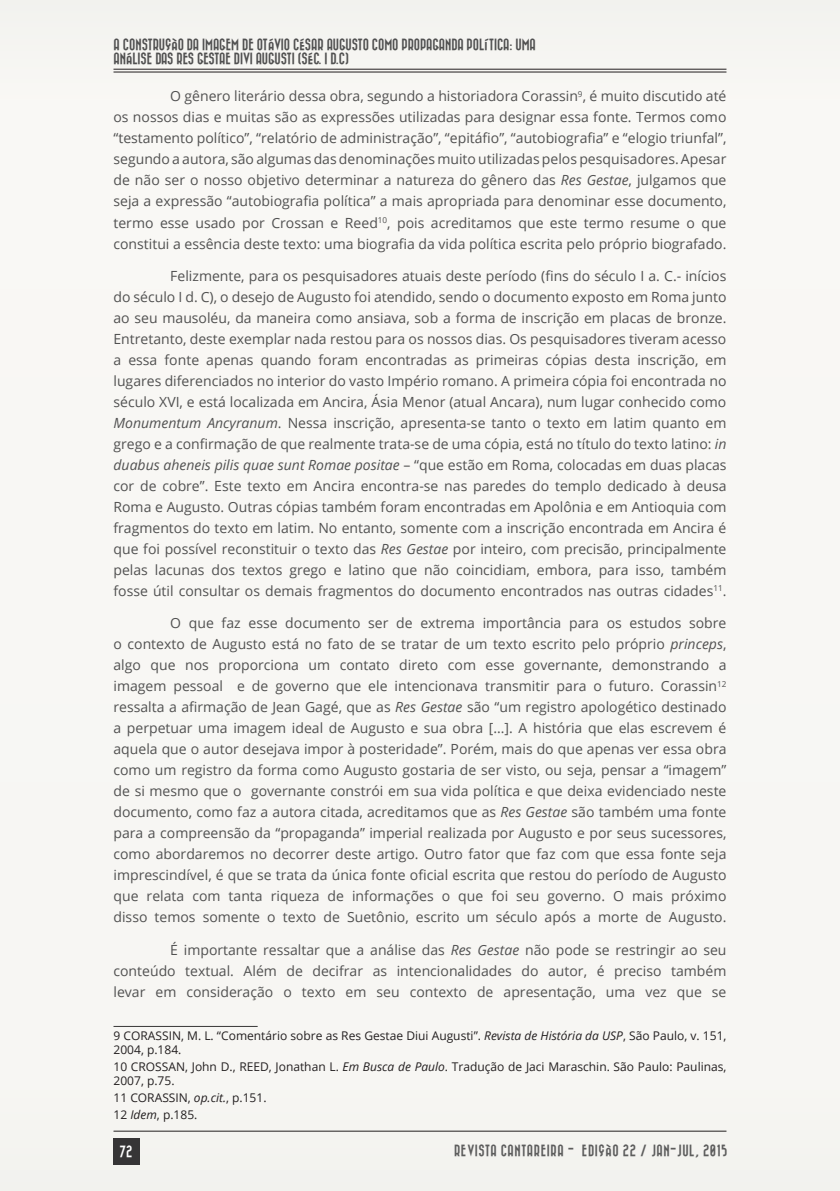
<style>
.page{position:relative;width:840px;height:1191px;background:#fff}
.page>*{position:absolute;margin:0;border:0;box-sizing:border-box;transform-origin:0 0}
.TEXTO{font:14px/21px "Open Sans";color:#515151;text-align:justify}
.t1{font:12px/14px "Open Sans";color:#231f20}
.t2{font:12px/14px "Bazar";color:#515151}
.t3{font:12px "Bazar";letter-spacing:.05em;color:#5d5d5d}
.t4{font:12px "Bazar";color:#fff}
.s1{font-style:italic}
</style>
<div class="page">
<div style="left:0;top:0;width:839px;height:1190px;background:#f8f7f4"></div>
<hr style="left:113px;top:69px;width:613px;height:1px;background:#231f20">
<hr style="left:113px;top:72px;width:613px;height:1px;background:#231f20">
<hr style="left:113px;top:1130px;width:613px;height:1px;background:#231f20">
<div style="left:113px;top:1138px;width:26px;height:27px;background:#363536"></div>
<hr style="left:113px;top:1026px;width:144px;height:1px;background:#363536">
<p class="t2" style="left:113px;top:38px;width:423px">A CONSTRUÇÃO DA IMAGEM DE OTÁVIO CÉSAR AUGUSTO COMO PROPAGANDA POLÍTICA: UMA<br>ANÁLISE DAS RES GESTAE DIVI AUGUSTI (SÉC. I D.C)</p>
<p class="TEXTO" style="left:113px;top:85px;width:614px;text-indent:57px">O gênero literário dessa obra, segundo a historiadora Corassin<sup>9</sup>, é muito discutido até os nossos dias e muitas são as expressões utilizadas para designar essa fonte. Termos como “testamento político”, “relatório de administração”, “epitáfio”, “autobiografia” e “elogio triunfal”, segundo a autora, são algumas das denominações muito utilizadas pelos pesquisadores. Apesar de não ser o nosso objetivo determinar a natureza do gênero das <span class="s1">Res Gestae</span>, julgamos que seja a expressão “autobiografia política” a mais apropriada para denominar esse documento, termo esse usado por Crossan e Reed<sup>10</sup>, pois acreditamos que este termo resume o que constitui a essência deste texto: uma biografia da vida política escrita pelo próprio biografado.</p>
<p class="TEXTO" style="left:113px;top:265px;width:614px;text-indent:57px">Felizmente, para os pesquisadores atuais deste período (fins do século I a. C.- inícios do século I d. C), o desejo de Augusto foi atendido, sendo o documento exposto em Roma junto ao seu mausoléu, da maneira como ansiava, sob a forma de inscrição em placas de bronze.<br>Entretanto, deste exemplar nada restou para os nossos dias. Os pesquisadores tiveram acesso a essa fonte apenas quando foram encontradas as primeiras cópias desta inscrição, em lugares diferenciados no interior do vasto Império romano. A primeira cópia foi encontrada no século XVI, e está localizada em Ancira, Ásia Menor (atual Ancara), num lugar conhecido como <span class="s1">Monumentum Ancyranum</span>. Nessa inscrição, apresenta-se tanto o texto em latim quanto em grego e a confirmação de que realmente trata-se de uma cópia, está no título do texto latino: <span class="s1">in duabus aheneis pilis quae sunt Romae positae</span> – “que estão em Roma, colocadas em duas placas cor de cobre”. Este texto em Ancira encontra-se nas paredes do templo dedicado à deusa Roma e Augusto. Outras cópias também foram encontradas em Apolônia e em Antioquia com fragmentos do texto em latim. No entanto, somente com a inscrição encontrada em Ancira é que foi possível reconstituir o texto das <span class="s1">Res Gestae</span> por inteiro, com precisão, principalmente pelas lacunas dos textos grego e latino que não coincidiam, embora, para isso, também fosse útil consultar os demais fragmentos do documento encontrados nas outras cidades<sup>11</sup>.</p>
<p class="TEXTO" style="left:113px;top:612px;width:614px;text-indent:57px">O que faz esse documento ser de extrema importância para os estudos sobre o contexto de Augusto está no fato de se tratar de um texto escrito pelo próprio <span class="s1">princeps</span>, algo que nos proporciona um contato direto com esse governante, demonstrando a imagem pessoal e de governo que ele intencionava transmitir para o futuro. Corassin<sup>12 </sup>ressalta a afirmação de Jean Gagé, que as <span class="s1">Res Gestae</span> são “um registro apologético destinado a perpetuar uma imagem ideal de Augusto e sua obra [...]. A história que elas escrevem é aquela que o autor desejava impor à posteridade”. Porém, mais do que apenas ver essa obra como um registro da forma como Augusto gostaria de ser visto, ou seja, pensar a “imagem” de si mesmo que o governante constrói em sua vida política e que deixa evidenciado neste documento, como faz a autora citada, acreditamos que as <span class="s1">Res Gestae</span> são também uma fonte para a compreensão da “propaganda” imperial realizada por Augusto e por seus sucessores, como abordaremos no decorrer deste artigo. Outro fator que faz com que essa fonte seja imprescindível, é que se trata da única fonte oficial escrita que restou do período de Augusto que relata com tanta riqueza de informações o que foi seu governo. O mais próximo disso temos somente o texto de Suetônio, escrito um século após a morte de Augusto.</p>
<p class="TEXTO" style="left:113px;top:938px;width:614px;text-indent:57px">É importante ressaltar que a análise das <span class="s1">Res Gestae</span> não pode se restringir ao seu conteúdo textual. Além de decifrar as intencionalidades do autor, é preciso também levar em consideração o texto em seu contexto de apresentação, uma vez que se</p>
<p class="t1" style="left:113px;top:1028px;width:614px">9 CORASSIN, M. L. “Comentário sobre as Res Gestae Diui Augusti”. <span class="s1">Revista de História da USP</span>, São Paulo, v. 151,<br>2004, p.184.</p>
<p class="t1" style="left:113px;top:1059px;width:614px">10 CROSSAN, John D., REED, Jonathan L. <span class="s1">Em Busca de Paulo</span>. Tradução de Jaci Maraschin. São Paulo: Paulinas,<br>2007, p.75.</p>
<p class="t1" style="left:113px;top:1090px;width:154px">11 CORASSIN, <span class="s1">op.cit.</span>, p.151.</p>
<p class="t1" style="left:113px;top:1107px;width:85px">12 <span class="s1">Idem</span>, p.185.</p>
<p class="t4" style="left:119px;top:1145px;width:15px">72</p>
<p class="t3" style="left:454px;top:1143px;width:275px">REVISTA CANTAREIRA - EDIÇÃO 22 / JAN-JUL, 2015</p>
</div>
